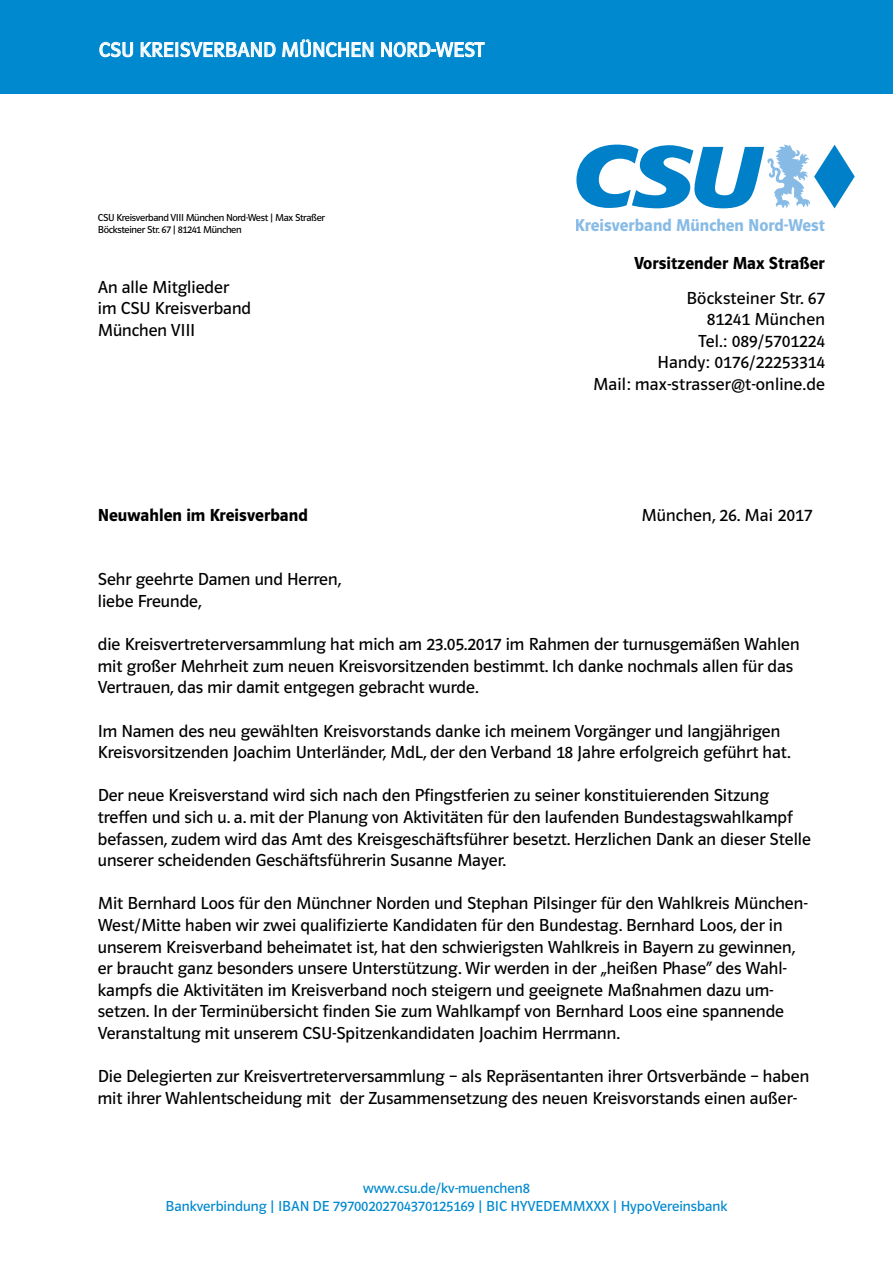
<style>
.page{position:relative;width:893px;height:1263px;background:#fff}
.page>*{position:absolute;margin:0;border:0;box-sizing:border-box;transform-origin:0 0}
.t1{font:21px "CSU Schrift 2000";letter-spacing:.01em;color:#fff}
.t2{font:18px/21.6px "Polo 22 R Buch";color:#000}
.t3{font:600 18px "Polo 22 R";color:#000}
.t4{font:600 17.85px "Polo 22 R";color:#87bbe6}
.t5{font:15px/18px "Polo 22 R Buch";color:#0089cf;text-align:center}
.t6{font:10.5px/12.6px "Polo 22 R Buch";letter-spacing:-.03em;color:#000}
</style>
<div class="page">
<div style="left:0;top:0;width:893px;height:94px;background:#0089cf"></div>
<svg style="left:99px;top:42px;width:34px;height:16px"></svg>
<svg style="left:140px;top:42px;width:136px;height:15px"></svg>
<svg style="left:282px;top:39px;width:92px;height:19px"></svg>
<svg style="left:381px;top:42px;width:104px;height:16px"></svg>
<svg style="left:576px;top:145px;width:279px;height:63px"></svg>
<p class="t1" style="left:99px;top:38px;width:386px">CSU KREISVERBAND MÜNCHEN NORD-WEST</p>
<p class="t6" style="left:98px;top:211px;width:229px">CSU Kreisverband VIII München Nord-West | Max Straßer<br>Böcksteiner Str. 67 | 81241 München</p>
<p class="t2" style="left:98px;top:276px;width:155px">An alle Mitglieder im CSU Kreisverband<br>München VIII</p>
<p class="t4" style="left:575px;top:215px;width:252px">Kreisverband München Nord-West</p>
<p class="t3" style="left:634px;top:254px;width:192px">Vorsitzender Max Straßer</p>
<p class="t2" style="left:593px;top:287px;width:233px;text-align:right">Böcksteiner Str. 67<br>81241 München<br>Tel.: 089/5701224<br>Handy: 0176/22253314<br>Mail: max-strasser@t-online.de</p>
<p class="t3" style="left:98px;top:505px;width:212px">Neuwahlen im Kreisverband</p>
<p class="t2" style="left:641px;top:504px;width:172px">München, 26. Mai 2017</p>
<p class="t2" style="left:98px;top:569px;width:245px">Sehr geehrte Damen und Herren, liebe Freunde,</p>
<p class="t2" style="left:98px;top:633px;width:703px">die Kreisvertreterversammlung hat mich am 23.05.2017 im Rahmen der turnusgemäßen Wahlen mit großer Mehrheit zum neuen Kreisvorsitzenden bestimmt. Ich danke nochmals allen für das<br>Vertrauen, das mir damit entgegen gebracht wurde.</p>
<p class="t2" style="left:98px;top:720px;width:694px">Im Namen des neu gewählten Kreisvorstands danke ich meinem Vorgänger und langjährigen<br>Kreisvorsitzenden Joachim Unterländer, MdL, der den Verband 18 Jahre erfolgreich geführt hat.</p>
<p class="t2" style="left:98px;top:785px;width:715px">Der neue Kreisverstand wird sich nach den Pfingstferien zu seiner konstituierenden Sitzung treffen und sich u. a. mit der Planung von Aktivitäten für den laufenden Bundestagswahlkampf befassen, zudem wird das Amt des Kreisgeschäftsführer besetzt. Herzlichen Dank an dieser Stelle unserer scheidenden Geschäftsführerin Susanne Mayer.</p>
<p class="t2" style="left:98px;top:893px;width:711px">Mit Bernhard Loos für den Münchner Norden und Stephan Pilsinger für den Wahlkreis München-West/Mitte haben wir zwei qualifizierte Kandidaten für den Bundestag. Bernhard Loos, der in unserem Kreisverband beheimatet ist, hat den schwierigsten Wahlkreis in Bayern zu gewinnen, er braucht ganz besonders unsere Unterstützung. Wir werden in der „heißen Phase“ des Wahl&shy;kampfs die Aktivitäten im Kreisverband noch steigern und geeignete Maßnahmen dazu um&shy;setzen. In der Terminübersicht finden Sie zum Wahlkampf von Bernhard Loos eine spannende Veranstaltung mit unserem CSU-Spitzenkandidaten Joachim Herrmann.</p>
<p class="t2" style="left:98px;top:1065px;width:713px">Die Delegierten zur Kreisvertreterversammlung – als Repräsentanten ihrer Ortsverbände – haben mit ihrer Wahlentscheidung mit der Zusammensetzung des neuen Kreisvorstands einen außer-</p>
<p class="t5" style="left:166px;top:1179px;width:563px">www.csu.de/kv-muenchen8<br>Bankverbindung | IBAN DE 79700202704370125169 | BIC HYVEDEMMXXX | HypoVereinsbank</p>
</div>
